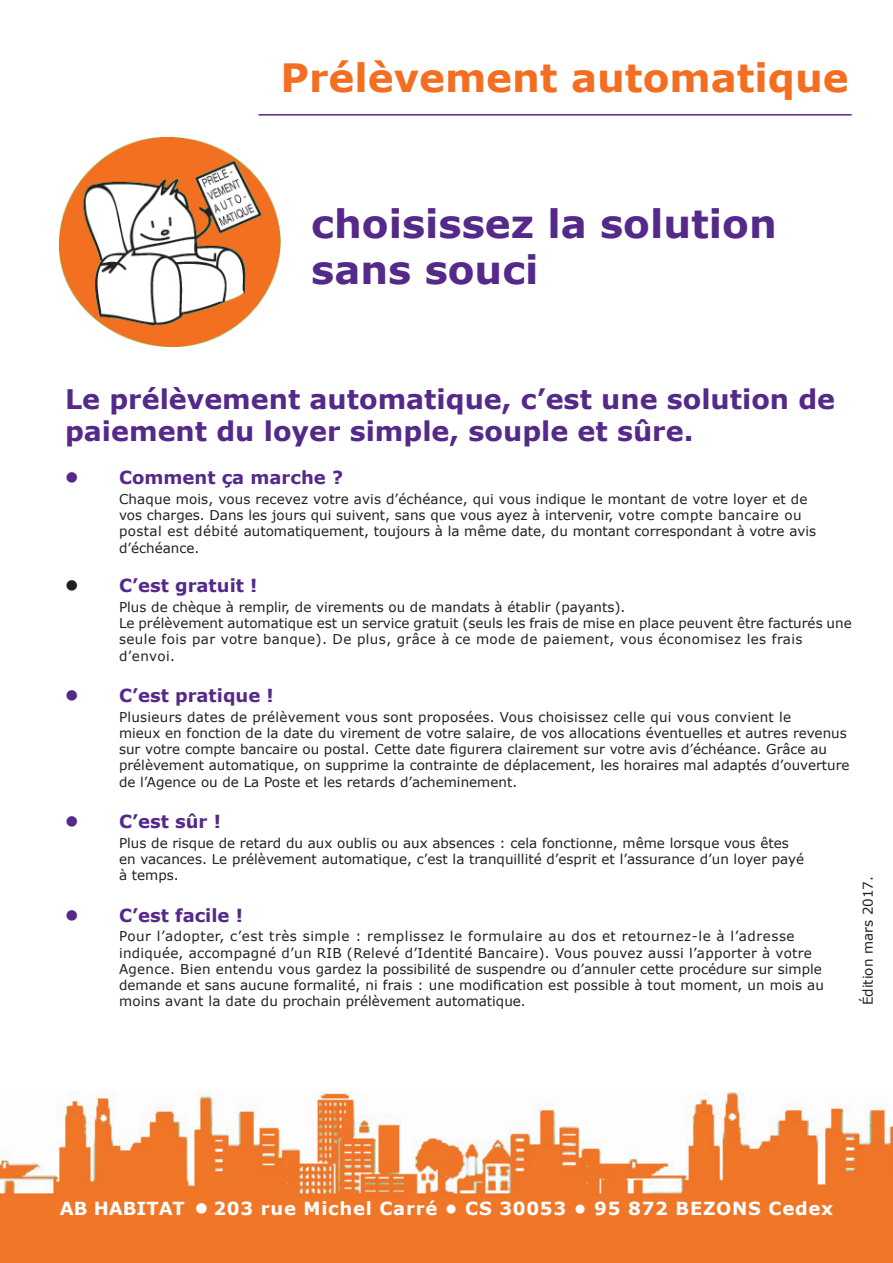
<style>
.page{position:relative;width:893px;height:1263px;background:#fff}
.page>*{position:absolute;margin:0;border:0;box-sizing:border-box;transform-origin:0 0}
.t1{font:700 39px/46.8px "Verdana";color:#542989}
.t2{font:700 39px "Verdana";color:#f36e21}
.t3{font:700 27px/32.4px "Verdana";color:#542989}
.t4{font:700 18px "Verdana";color:#542989}
.t5{font:700 18px "Verdana";letter-spacing:.04em;color:#fff}
.t6{font:13.5px/16.2px "Verdana";color:#231f20}
.s1{color:#231f20}
</style>
<div class="page">
<img style="left:60px;top:138px;width:221px;height:209px">
<hr style="left:259px;top:114px;width:593px;height:2px;background:#542989">
<img style="left:0;top:1092px;width:893px;height:171px">
<h1 class="t2" style="left:281px;top:50px;width:570px">Prélèvement automatique</h1>
<h1 class="t1" style="left:311px;top:199px;width:467px">choisissez la solution sans souci</h1>
<h2 class="t3" style="left:65px;top:382px;width:772px">Le prélèvement automatique, c’est une solution de paiement du loyer simple, souple et sûre.</h2>
<h3 class="t4" style="left:65px;top:465px;width:280px">● Comment ça marche ?</h3>
<p class="t6" style="left:119px;top:491px;width:699px">Chaque mois, vous recevez votre avis d’échéance, qui vous indique le montant de votre loyer et de vos charges. Dans les jours qui suivent, sans que vous ayez à intervenir, votre compte bancaire ou postal est débité automatiquement, toujours à la même date, du montant correspondant à votre avis d’échéance.</p>
<h3 class="t4" style="left:65px;top:573px;width:194px"><span class="s1">●</span> C’est gratuit !</h3>
<p class="t6" style="left:119px;top:599px;width:734px">Plus de chèque à remplir, de virements ou de mandats à établir (payants).<br>Le prélèvement automatique est un service gratuit (seuls les frais de mise en place peuvent être facturés une seule fois par votre banque). De plus, grâce à ce mode de paiement, vous économisez les frais d’envoi.</p>
<h3 class="t4" style="left:65px;top:683px;width:210px">● C’est pratique !</h3>
<p class="t6" style="left:119px;top:709px;width:732px">Plusieurs dates de prélèvement vous sont proposées. Vous choisissez celle qui vous convient le<br>mieux en fonction de la date du virement de votre salaire, de vos allocations éventuelles et autres revenus sur votre compte bancaire ou postal. Cette date figurera clairement sur votre avis d’échéance. Grâce au prélèvement automatique, on supprime la contrainte de déplacement, les horaires mal adaptés d’ouverture de l’Agence ou de La Poste et les retards d’acheminement.</p>
<h3 class="t4" style="left:65px;top:809px;width:157px">● C’est sûr !</h3>
<p class="t6" style="left:119px;top:835px;width:687px">Plus de risque de retard du aux oublis ou aux absences : cela fonctionne, même lorsque vous êtes en vacances. Le prélèvement automatique, c’est la tranquillité d’esprit et l’assurance d’un loyer payé à temps.</p>
<h3 class="t4" style="left:65px;top:902px;width:179px">● C’est facile !</h3>
<p class="t6" style="left:119px;top:928px;width:706px">Pour l’adopter, c’est très simple : remplissez le formulaire au dos et retournez-le à l’adresse indiquée, accompagné d’un RIB (Relevé d’Identité Bancaire). Vous pouvez aussi l’apporter à votre Agence. Bien entendu vous gardez la possibilité de suspendre ou d’annuler cette procédure sur simple demande et sans aucune formalité, ni frais : une modification est possible à tout moment, un mois au moins avant la date du prochain prélèvement automatique.</p>
<p class="t6" style="left:860px;top:1005px;width:131px;rotate:-90deg">édition mars 2017.</p>
<h3 class="t5" style="left:60px;top:1196px;width:63px">AB Habitat</h3>
<h3 class="t5" style="left:195px;top:1196px;width:640px">● 203 rue Michel Carré • CS 30053 • 95 872 BEZONS Cedex</h3>
</div>
